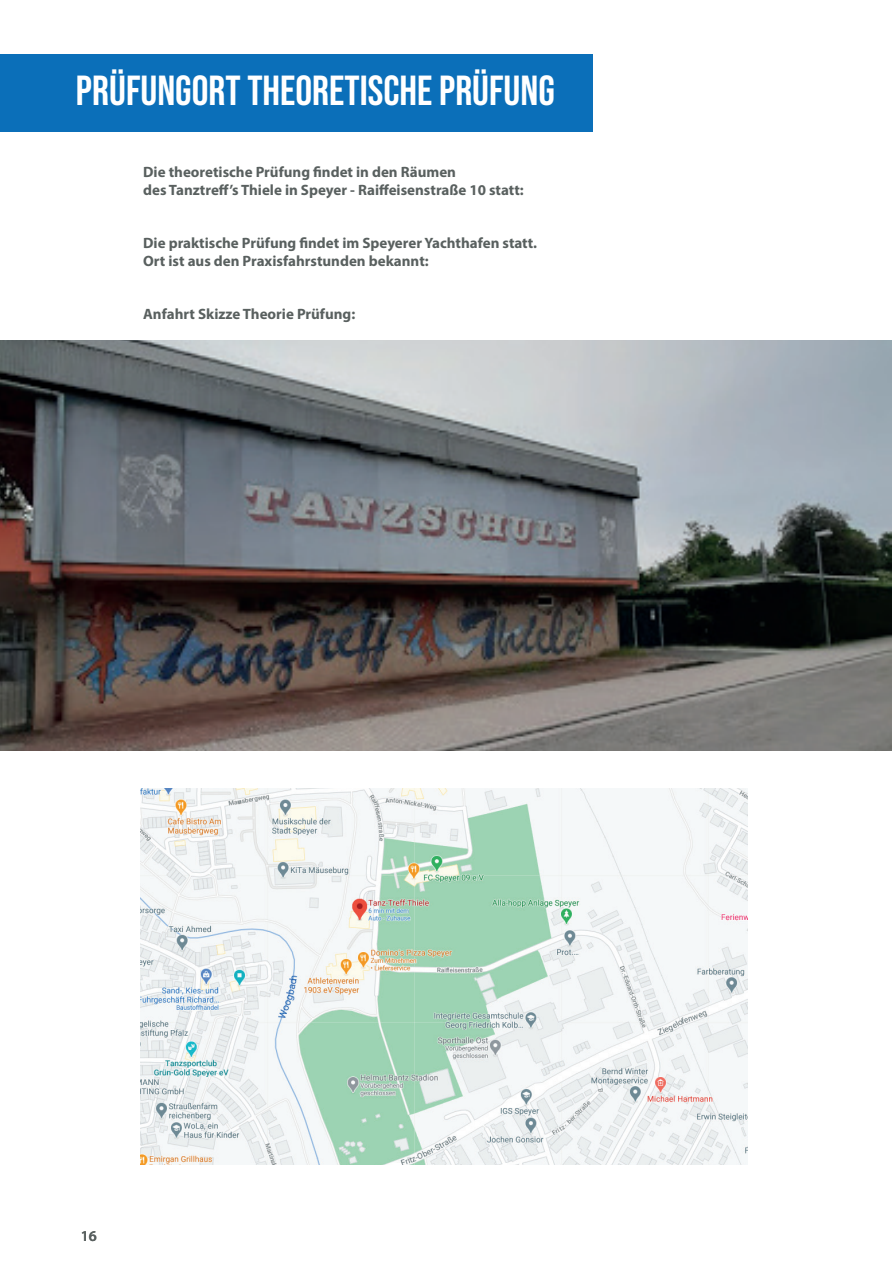
<style>
.page{position:relative;width:893px;height:1263px;background:#fff}
.page>*{position:absolute;margin:0;border:0;box-sizing:border-box;transform-origin:0 0}
.t1{font:42px "Bebas Neue";color:#fff}
.t2{font:700 15px/18px "Myriad Pro";color:#59605f}
.t3{font:600 15px "Myriad Pro";color:#59605f}
</style>
<div class="page">
<div style="left:0;top:54px;width:593px;height:78px;background:#0b6fb9"></div>
<img style="left:0;top:341px;width:892px;height:409px">
<img style="left:140px;top:789px;width:607px;height:376px">
<h1 class="t1" style="left:76px;top:70px;width:480px">PRÜFUNGORT THEORETISCHE PRÜFUNG</h1>
<p class="t2" style="left:143px;top:164px;width:382px">Die theoretische Prüfung findet in den Räumen<br>des Tanztreff’s Thiele in Speyer - Raiffeisenstraße 10 statt:</p>
<p class="t2" style="left:143px;top:235px;width:395px">Die praktische Prüfung findet im Speyerer Yachthafen statt.<br>Ort ist aus den Praxisfahrstunden bekannt:</p>
<p class="t2" style="left:143px;top:306px;width:214px">Anfahrt Skizze Theorie Prüfung:</p>
<p class="t3" style="left:81px;top:1230px;width:18px">16</p>
</div>
